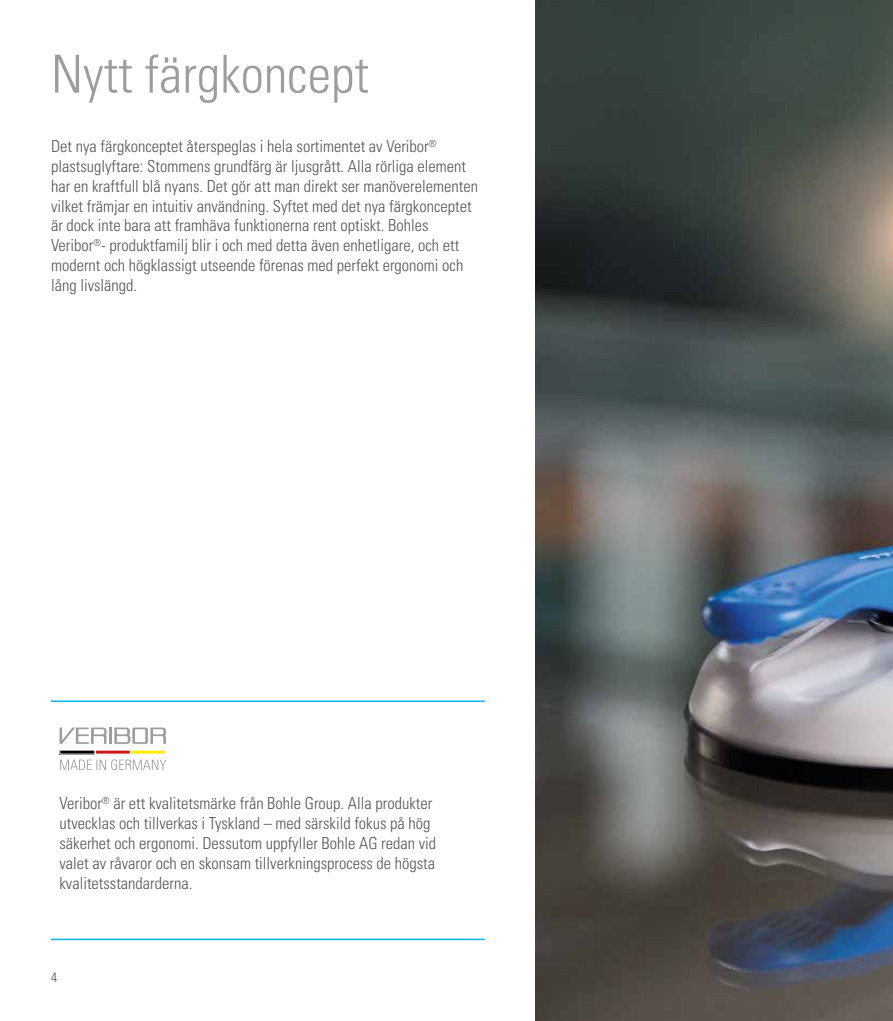
<style>
.page{position:relative;width:893px;height:1021px;background:#fff}
.page>*{position:absolute;margin:0;border:0;box-sizing:border-box;transform-origin:0 0}
.t1{font:300 condensed 52.5px "Univers";color:#9d9d9c}
.t2{font:300 condensed 16.5px/19.8px "Univers";color:#575756}
.t3{font:300 condensed 13.5px "Univers";color:#575756}
</style>
<div class="page">
<img style="left:536px;top:0;width:357px;height:1020px">
<hr style="left:51px;top:700px;width:434px;height:2px;background:#00b1eb">
<hr style="left:51px;top:938px;width:434px;height:2px;background:#00b1eb">
<hr style="left:109px;top:727px;width:3px;height:16px;background:#9d9d9c">
<svg style="left:60px;top:727px;width:47px;height:16px"></svg>
<svg style="left:114px;top:727px;width:52px;height:16px"></svg>
<svg style="left:60px;top:759px;width:106px;height:11px"></svg>
<hr style="left:60px;top:750px;width:35px;height:4px;background:#000">
<div style="left:60px;top:749px;width:35px;height:5px;border:1px solid #fff"></div>
<svg style="left:95px;top:750px;width:35px;height:4px"></svg>
<svg style="left:131px;top:750px;width:35px;height:4px"></svg>
<h1 class="t1" style="left:51px;top:43px;width:319px">Nytt färgkoncept</h1>
<p class="t2" style="left:51px;top:136px;width:428px">Det nya färgkonceptet återspeglas i hela sortimentet av Veribor<sup>® </sup>plastsuglyftare: Stommens grundfärg är ljusgrått. Alla rörliga element har en kraftfull blå nyans. Det gör att man direkt ser manöverelementen vilket främjar en intuitiv användning. Syftet med det nya färgkonceptet är dock inte bara att framhäva funktionerna rent optiskt. Bohles Veribor<sup>®</sup>- produktfamilj blir i och med detta även enhetligare, och ett modernt och högklassigt utseende förenas med perfekt ergonomi och lång livslängd.</p>
<p class="t2" style="left:60px;top:793px;width:378px">Veribor<sup>®</sup> är ett kvalitetsmärke från Bohle Group. Alla produkter utvecklas och tillverkas i Tyskland – med särskild fokus på hög säkerhet och ergonomi. Dessutom uppfyller Bohle AG redan vid valet av råvaror och en skonsam tillverkningsprocess de högsta kvalitetsstandarderna.</p>
<p class="t3" style="left:51px;top:968px;width:7px">4</p>
</div>
